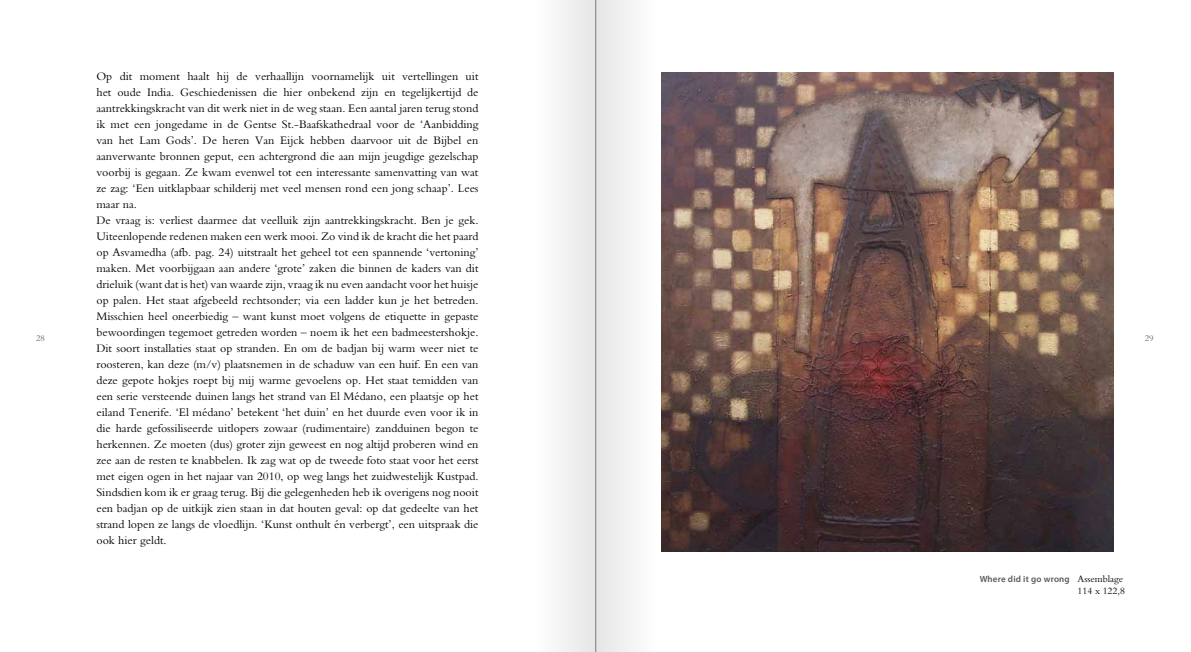
<style>
.page{position:relative;width:1191px;height:652px;background:#fff}
.page>*{position:absolute;margin:0;border:0;box-sizing:border-box;transform-origin:0 0}
.t1{font:12px/16px "Bembo Std";color:#000}
.t2{font:10px "Bembo Std";color:#000}
.t3{font:600 9px "Myriad Pro";letter-spacing:.02em;color:#575756}
.t4{font:9px "Bembo Std";color:#646363}
.s1{font-family:"Bembo Std";font-weight:400;font-size:10px;color:#000}
</style>
<div class="page">
<div style="left:596px;top:0;width:61px;height:652px;background:#f2f2f2"></div>
<div style="left:534px;top:0;width:61px;height:652px;background:#f2f2f2"></div>
<hr style="left:595px;top:0;width:1px;height:652px;background:#7c7b7b">
<img style="left:662px;top:72px;width:451px;height:479px">
<p class="t1" style="left:96px;top:68px;width:384px">Op dit moment haalt hij de verhaallijn voornamelijk uit vertellingen uit het oude India. Geschiedenissen die hier onbekend zijn en tegelijkertijd de aantrekkingskracht van dit werk niet in de weg staan. Een aantal jaren terug stond ik met een jongedame in de Gentse St.-Baafskathedraal voor de ‘Aanbidding van het Lam Gods’. De heren Van Eijck hebben daarvoor uit de Bijbel en aanverwante bronnen geput, een achtergrond die aan mijn jeugdige gezelschap voorbij is gegaan. Ze kwam evenwel tot een interessante samenvatting van wat ze zag: ‘Een uitklapbaar schilderij met veel mensen rond een jong schaap’. Lees maar na.<br>De vraag is: verliest daarmee dat veelluik zijn aantrekkingskracht. Ben je gek.<br>Uiteenlopende redenen maken een werk mooi. Zo vind ik de kracht die het paard op Asvamedha (afb. pag. 24) uitstraalt het geheel tot een spannende ‘vertoning’ maken. Met voorbijgaan aan andere ‘grote’ zaken die binnen de kaders van dit drieluik (want dat is het) van waarde zijn, vraag ik nu even aandacht voor het huisje op palen. Het staat afgebeeld rechtsonder; via een ladder kun je het betreden.<br>Misschien heel oneerbiedig – want kunst moet volgens de etiquette in gepaste bewoordingen tegemoet getreden worden – noem ik het een badmeestershokje.<br>Dit soort installaties staat op stranden. En om de badjan bij warm weer niet te roosteren, kan deze (m/v) plaatsnemen in de schaduw van een huif. En een van deze gepote hokjes roept bij mij warme gevoelens op. Het staat temidden van een serie versteende duinen langs het strand van El Médano, een plaatsje op het eiland Tenerife. ‘El médano’ betekent ‘het duin’ en het duurde even voor ik in die harde gefossiliseerde uitlopers zowaar (rudimentaire) zandduinen begon te herkennen. Ze moeten (dus) groter zijn geweest en nog altijd proberen wind en zee aan de resten te knabbelen. Ik zag wat op de tweede foto staat voor het eerst met eigen ogen in het najaar van 2010, op weg langs het zuidwestelijk Kustpad.<br>Sindsdien kom ik er graag terug. Bij die gelegenheden heb ik overigens nog nooit een badjan op de uitkijk zien staan in dat houten geval: op dat gedeelte van het strand lopen ze langs de vloedlijn. ‘Kunst onthult én verbergt’, een uitspraak die ook hier geldt.</p>
<p class="t4" style="left:36px;top:332px;width:10px">28</p>
<p class="t4" style="left:1144px;top:332px;width:10px">29</p>
<p class="t3" style="left:979px;top:573px;width:145px">Where did it go wrong <span class="s1">Assemblage</span></p>
<p class="t2" style="left:1077px;top:585px;width:49px">114 x 122,8</p>
</div>
